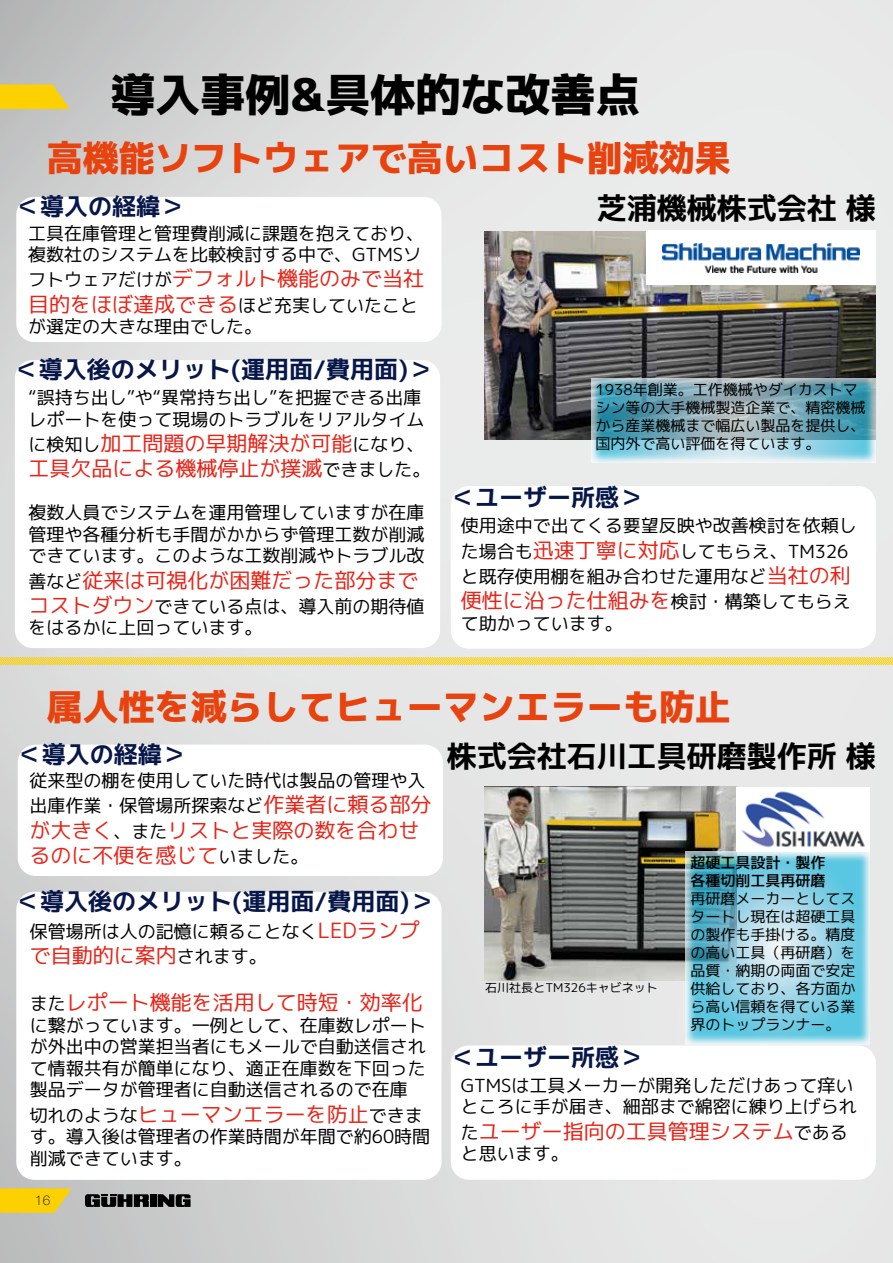
<style>
.page{position:relative;width:893px;height:1263px;background:#fff}
.page>*{position:absolute;margin:0;border:0;box-sizing:border-box;transform-origin:0 0}
.t1{font:45px "mplus 1 p heavy";color:#000}
.t2{font:36px "mplus 1 p heavy";color:#e8420e}
.t3{font:30px "mplus 1 p bold";color:#000}
.t4{font:24px "mplus 1 p bold";color:#071749}
.t5{font:21px/25.2px "mplus 1 p regular";color:#e72418}
.t6{font:18px/21.6px "mplus 1 p regular";color:#000}
.t7{font:15px/18px "mplus 1 p regular";color:#000}
.t8{font:15px/18px "mplus 1 p medium";color:#000}
.t9{font:100 13.5px "Helvetica Neue LTW1 G";color:#000}
.t10{font:12px "mplus 1 p regular";color:#000}
.s1{font-size:18px;color:#000}
.s2{font-size:21px;color:#e72418}
</style>
<div class="page">
<img style="left:0;top:0;width:893px;height:1263px">
<img style="left:484px;top:232px;width:392px;height:207px">
<div style="left:16px;top:197px;width:425px;height:145px;background:#fff;border-radius:18px"></div>
<img style="left:484px;top:786px;width:252px;height:194px">
<div style="left:15px;top:360px;width:425px;height:288px;background:#fff;border-radius:18px"></div>
<div style="left:451px;top:486px;width:425px;height:163px;background:#fff;border-radius:18px"></div>
<svg style="left:587px;top:373px;width:290px;height:90px;background:#84b0bd"></svg>
<div style="left:646px;top:230px;width:230px;height:55px;background:#fff"></div>
<img style="left:663px;top:243px;width:196px;height:29px">
<div style="left:18px;top:745px;width:425px;height:131px;background:#fff;border-radius:18px"></div>
<div style="left:16px;top:892px;width:425px;height:288px;background:#fff;border-radius:18px"></div>
<div style="left:451px;top:1045px;width:425px;height:135px;background:#fff;border-radius:18px"></div>
<svg style="left:680px;top:846px;width:191px;height:199px;background:#88cadc"></svg>
<img style="left:736px;top:787px;width:134px;height:65px">
<svg style="left:0;top:656px;width:893px;height:10px;background:#f0da76"></svg>
<svg style="left:0;top:85px;width:70px;height:24px;background:#f5ce18"></svg>
<svg style="left:0;top:1188px;width:72px;height:25px;background:#f4cd1c"></svg>
<div style="left:150px;top:1194px;width:6px;height:13px;background:#000"></div>
<svg style="left:158px;top:1194px;width:33px;height:13px"></svg>
<svg style="left:85px;top:1194px;width:64px;height:13px"></svg>
<h1 class="t1" style="left:111px;top:63px;width:531px">導入事例&amp;具体的な改善点</h1>
<h2 class="t2" style="left:47px;top:132px;width:685px">高機能ソフトウェアで高いコスト削減効果</h2>
<h3 class="t3" style="left:597px;top:187px;width:281px">芝浦機械株式会社 様</h3>
<h3 class="t4" style="left:16px;top:189px;width:170px">＜導入の経緯＞</h3>
<p class="t6" style="left:28px;top:222px;width:397px">工具在庫管理と管理費削減に課題を抱えており、複数社のシステムを比較検討する中で、GTMSソ</p>
<p class="t5" style="left:28px;top:266px;width:397px"><span class="s1">フトウェアだけが</span>デフォルト機能のみで当社目的をほぼ達成できる<span class="s1">ほど充実していたこと</span></p>
<p class="t6" style="left:28px;top:316px;width:235px">が選定の大きな理由でした。</p>
<h3 class="t4" style="left:15px;top:352px;width:419px">＜導入後のメリット(運用面/費用面)＞</h3>
<p class="t6" style="left:28px;top:387px;width:397px">“誤持ち出し”や“異常持ち出し”を把握できる出庫レポートを使って現場のトラブルをリアルタイム</p>
<p class="t5" style="left:28px;top:430px;width:404px"><span class="s1">に検知し</span>加工問題の早期解決が可能<span class="s1">になり、</span>工具欠品による機械停止が撲滅<span class="s1">できました。</span></p>
<p class="t6" style="left:29px;top:502px;width:397px;text-align:justify">複数人員でシステムを運用管理していますが在庫管理や各種分析も手間がかからず管理工数が削減できています。このような工数削減やトラブル改</p>
<p class="t5" style="left:29px;top:567px;width:391px"><span class="s1">善など</span>従来は可視化が困難だった部分まで</p>
<p class="t6" style="left:28px;top:595px;width:397px"><span class="s2">コストダウン</span>できている点は、導入前の期待値をはるかに上回っています。</p>
<p class="t7" style="left:595px;top:381px;width:271px">1938年創業。工作機械やダイカストマシン等の大手機械製造企業で、精密機械から産業機械まで幅広い製品を提供し、国内外で高い評価を得ています。</p>
<h3 class="t4" style="left:451px;top:480px;width:193px">＜ユーザー所感＞</h3>
<p class="t6" style="left:461px;top:513px;width:398px;line-height:25.2px">使用途中で出てくる要望反映や改善検討を依頼した場合も<span class="s2">迅速丁寧に対応</span>してもらえ、TM326と既存使用棚を組み合わせた運用など<span class="s2">当社の利</span></p>
<p class="t5" style="left:461px;top:588px;width:391px">便性に沿った仕組みを<span class="s1">検討・構築してもらえ</span></p>
<p class="t6" style="left:461px;top:612px;width:163px">て助かっています。</p>
<h2 class="t2" style="left:47px;top:681px;width:685px">属人性を減らしてヒューマンエラーも防止</h2>
<h3 class="t4" style="left:18px;top:737px;width:169px">＜導入の経緯＞</h3>
<p class="t6" style="left:30px;top:768px;width:404px;line-height:25.2px">従来型の棚を使用していた時代は製品の管理や入出庫作業・保管場所探索など<span class="s2">作業者に頼る部分</span></p>
<p class="t5" style="left:30px;top:817px;width:392px">が大きく<span class="s1">、また</span>リストと実際の数を合わせるのに不便を感じて<span class="s1">いました。</span></p>
<h3 class="t4" style="left:16px;top:884px;width:419px">＜導入後のメリット(運用面/費用面)＞</h3>
<p class="t6" style="left:30px;top:921px;width:391px">保管場所は人の記憶に頼ることなく<span class="s2">LEDランプ</span></p>
<p class="t5" style="left:30px;top:943px;width:238px">で自動的に案内<span class="s1">されます。</span></p>
<p class="t5" style="left:30px;top:990px;width:395px"><span class="s1">また</span>レポート機能を活用して時短・効率化</p>
<p class="t6" style="left:30px;top:1014px;width:397px;text-align:justify">に繋がっています。一例として、在庫数レポートが外出中の営業担当者にもメールで自動送信されて情報共有が簡単になり、適正在庫数を下回った製品データが管理者に自動送信されるので在庫</p>
<p class="t5" style="left:30px;top:1101px;width:394px"><span class="s1">切れのような</span>ヒューマンエラーを防止<span class="s1">できま</span></p>
<p class="t6" style="left:30px;top:1126px;width:402px">す。導入後は管理者の作業時間が年間で約60時間削減できています。</p>
<p class="t9" style="left:35px;top:1192px;width:17px">16</p>
<h3 class="t3" style="left:447px;top:735px;width:431px">株式会社石川工具研磨製作所 様</h3>
<p class="t10" style="left:485px;top:979px;width:174px">石川社長とTM326キャビネット</p>
<h3 class="t4" style="left:451px;top:1040px;width:193px">＜ユーザー所感＞</h3>
<p class="t8" style="left:690px;top:854px;width:136px">超硬工具設計・製作各種切削工具再研磨</p>
<p class="t7" style="left:690px;top:890px;width:166px;text-align:justify">再研磨メーカーとしてスタートし現在は超硬工具の製作も手掛ける。精度の高い工具（再研磨）を品質・納期の両面で安定供給しており、各方面から高い信頼を得ている業界のトップランナー。</p>
<p class="t6" style="left:461px;top:1074px;width:397px">GTMSは工具メーカーが開発しただけあって痒いところに手が届き、細部まで綿密に練り上げられ</p>
<p class="t5" style="left:461px;top:1118px;width:388px"><span class="s1">た</span>ユーザー指向の工具管理システム<span class="s1">である</span></p>
<p class="t6" style="left:461px;top:1143px;width:109px">と思います。</p>
</div>
